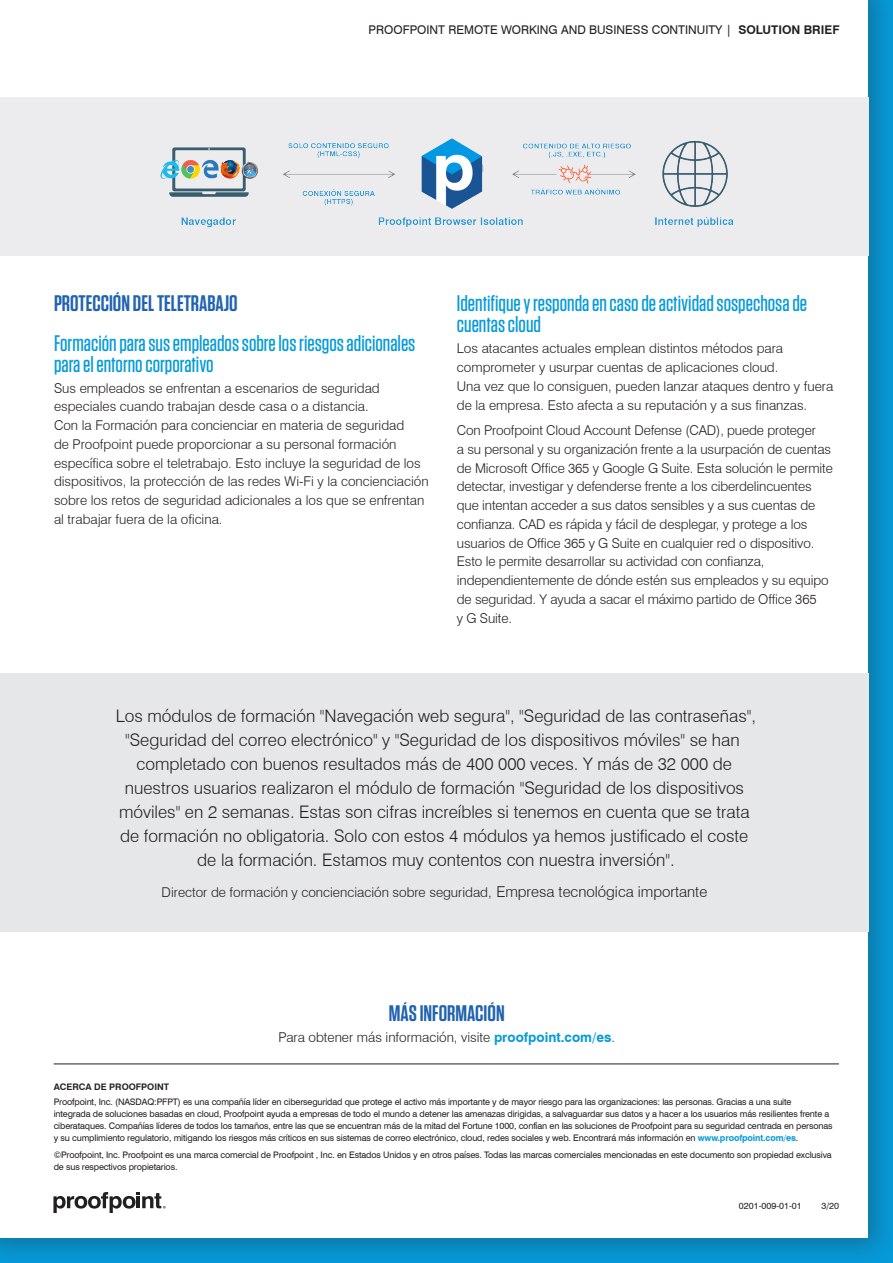
<style>
.page{position:relative;width:893px;height:1263px;background:#fff}
.page>*{position:absolute;margin:0;border:0;box-sizing:border-box;transform-origin:0 0}
.t1{font:500 22.5px/21px "Tungsten";color:#069ad9}
.t2{font:600 22.5px "Tungsten";color:#2163b0}
.t3{font:300 17.25px/24px "Swiss 721 BT";color:#231f20;text-align:center}
.t4{font:300 13.5px/18.8px "Swiss 721 BT";color:#231f20}
.t5{font:12px "Swiss 721 BT";color:#231f20}
.t6{font:9px/12px "Swiss 721 BT";letter-spacing:-.015em;color:#231f20}
.t7{font:700 9px "Swiss 721 BT";color:#231f20}
.s1{font-weight:700}
.s2{font-size:15px}
.s3{font-weight:700;color:#069ad9}
</style>
<div class="page">
<div style="left:0;top:0;width:893px;height:1263px;background:#231f20;opacity:.3"></div>
<div style="left:0;top:0;width:868px;height:1237px;background:#fff"></div>
<svg style="left:53px;top:1192px;width:113px;height:21px"></svg>
<div style="left:0;top:98px;width:868px;height:158px;background:#ececee"></div>
<img style="left:160px;top:138px;width:574px;height:89px">
<div style="left:0;top:673px;width:868px;height:259px;background:#e6e7e9"></div>
<hr style="left:54px;top:1064px;width:785px;height:1px;background:#231f20">
<p class="t5" style="left:369px;top:22px;width:472px">PROOFPOINT REMOTE WORKING AND BUSINESS CONTINUITY | <span class="s1">SOLUTION BRIEF</span></p>
<h1 class="t2" style="left:54px;top:292px;width:185px">PROTECCIÓN DEL TELETRABAJO</h1>
<h1 class="t1" style="left:54px;top:333px;width:363px">Formación para sus empleados sobre los riesgos adicionales para el entorno corporativo</h1>
<p class="t4" style="left:54px;top:378px;width:376px">Sus empleados se enfrentan a escenarios de seguridad especiales cuando trabajan desde casa o a distancia.<br>Con la Formación para concienciar en materia de seguridad<br>de Proofpoint puede proporcionar a su personal formación específica sobre el teletrabajo. Esto incluye la seguridad de los dispositivos, la protección de las redes Wi-Fi y la concienciación sobre los retos de seguridad adicionales a los que se enfrentan al trabajar fuera de la oficina.</p>
<h1 class="t1" style="left:457px;top:293px;width:352px">Identifique y responda en caso de actividad sospechosa de cuentas cloud</h1>
<p class="t4" style="left:457px;top:339px;width:378px">Los atacantes actuales emplean distintos métodos para comprometer y usurpar cuentas de aplicaciones cloud.<br>Una vez que lo consiguen, pueden lanzar ataques dentro y fuera de la empresa. Esto afecta a su reputación y a sus finanzas.</p>
<p class="t4" style="left:457px;top:421px;width:377px">Con Proofpoint Cloud Account Defense (CAD), puede proteger<br>a su personal y su organización frente a la usurpación de cuentas de Microsoft Office 365 y Google G Suite. Esta solución le permite detectar, investigar y defenderse frente a los ciberdelincuentes que intentan acceder a sus datos sensibles y a sus cuentas de confianza. CAD es rápida y fácil de desplegar, y protege a los usuarios de Office 365 y G Suite en cualquier red o dispositivo.<br>Esto le permite desarrollar su actividad con confianza, independientemente de dónde estén sus empleados y su equipo de seguridad. Y ayuda a sacar el máximo partido de Office 365<br>y G Suite.</p>
<p class="t3" style="left:116px;top:703px;width:642px">Los módulos de formación "Navegación web segura", "Seguridad de las contraseñas", "Seguridad del correo electrónico" y "Seguridad de los dispositivos móviles" se han completado con buenos resultados más de 400 000 veces. Y más de 32 000 de nuestros usuarios realizaron el módulo de formación "Seguridad de los dispositivos móviles" en 2 semanas. Estas son cifras increíbles si tenemos en cuenta que se trata de formación no obligatoria. Solo con estos 4 módulos ya hemos justificado el coste de la formación. Estamos muy contentos con nuestra inversión".</p>
<p class="t4" style="left:162px;top:882px;width:547px">Director de formación y concienciación sobre seguridad, <span class="s2">Empresa tecnológica importante</span></p>
<h1 class="t2" style="left:389px;top:1001px;width:117px">MÁS INFORMACIÓN</h1>
<p class="t4" style="left:279px;top:1028px;width:338px">Para obtener más información, visite <span class="s3">proofpoint.com/es</span>.</p>
<p class="t7" style="left:54px;top:1081px;width:117px">ACERCA DE PROOFPOINT</p>
<p class="t6" style="left:54px;top:1095px;width:780px">Proofpoint, Inc. (NASDAQ:PFPT) es una compañía líder en ciberseguridad que protege el activo más importante y de mayor riesgo para las organizaciones: las personas. Gracias a una suite<br>integrada de soluciones basadas en cloud, Proofpoint ayuda a empresas de todo el mundo a detener las amenazas dirigidas, a salvaguardar sus datos y a hacer a los usuarios más resilientes frente a ciberataques. Compañías líderes de todos los tamaños, entre las que se encuentran más de la mitad del Fortune 1000, confían en las soluciones de Proofpoint para su seguridad centrada en personas y su cumplimiento regulatorio, mitigando los riesgos más críticos en sus sistemas de correo electrónico, cloud, redes sociales y web. Encontrará más información en <span class="s3">www.proofpoint.com/es</span>.</p>
<p class="t6" style="left:54px;top:1149px;width:780px">©Proofpoint, Inc. Proofpoint es una marca comercial de Proofpoint , Inc. en Estados Unidos y en otros países. Todas las marcas comerciales mencionadas en este documento son propiedad exclusiva de sus respectivos propietarios.</p>
<p class="t6" style="left:739px;top:1199px;width:64px">0201-009-01-01</p>
<p class="t6" style="left:821px;top:1199px;width:19px">3/20</p>
</div>
